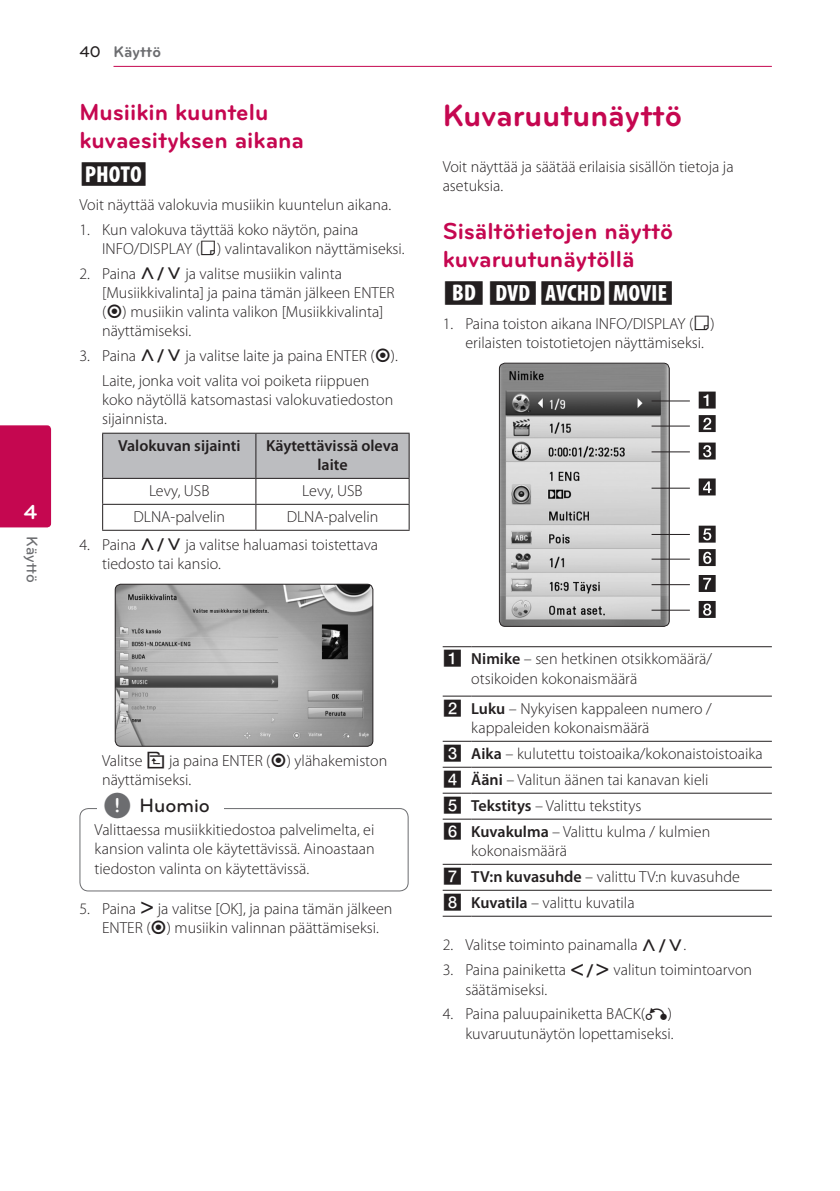
<style>
.page{position:relative;width:840px;height:1191px;background:#fff}
.page>*{position:absolute;margin:0;border:0;box-sizing:border-box;transform-origin:0 0}
.Title_1{font:700 32px "Bryant LG";color:#c50750}
.Title_2{font:700 24px/28px "Bryant LG";color:#c50750}
.Content_text_Light{font:24px "UPSYS Common";color:#231f20}
.t1{font:700 21px "Bryant LG";color:#fff}
.t2{font:500 20px "Bryant LG";color:#231f20}
.Content_text_Num{font:300 16px/19.2px "Myriad Pro";color:#231f20}
.Content_text_Light-2{font:300 16px/19.2px "Myriad Pro";color:#231f20}
.Contents_Text_Sub_Nu{font:300 16px/19.2px "Myriad Pro";color:#231f20}
.Content_text_Light-3{font:600 16px/19.2px "Myriad Pro";color:#231f20;text-align:center}
.t3{font:700 16px "Bryant LG";color:#6c6d70}
.Content_text_Light-4{font:16px "UPSYS Boxed Number";color:#231f20}
.t4{font:500 16px "Bryant LG";color:#6c6d70}
.s1{font-weight:500;color:#231f20}
.s2{font-family:"UPSYS Common";font-weight:400}
.s3{font-family:"UPSYS Common";font-weight:400;font-size:30px;color:#6c6d70}
.s4{font-weight:600}
</style>
<div class="page">
<hr style="left:113px;top:66px;width:658px;height:1px;background:#c50750">
<div style="left:0;top:425px;width:51px;height:102px;background:#c50750"></div>
<svg style="left:102px;top:433px;width:307px;height:97px"></svg>
<hr style="left:102px;top:530px;width:154px;height:1px;background:#231f20">
<hr style="left:256px;top:530px;width:153px;height:1px;background:#231f20">
<img style="left:115px;top:584px;width:257px;height:162px">
<div style="left:115px;top:584px;width:258px;height:163px;border:1px solid #231f20;border-radius:6px"></div>
<div style="left:79px;top:808px;width:329px;height:83px;border:1px solid #6c6d70;border-radius:9px"></div>
<div style="left:97px;top:802px;width:126px;height:20px;background:#fff"></div>
<img style="left:500px;top:363px;width:168px;height:263px">
<div style="left:498px;top:363px;width:171px;height:264px;border:1px solid #231f20;border-radius:6px"></div>
<svg style="left:698px;top:391px;width:17px;height:17px"></svg>
<svg style="left:698px;top:601px;width:17px;height:17px"></svg>
<svg style="left:698px;top:575px;width:17px;height:17px"></svg>
<svg style="left:698px;top:549px;width:17px;height:17px"></svg>
<svg style="left:698px;top:525px;width:17px;height:17px"></svg>
<svg style="left:698px;top:478px;width:17px;height:17px"></svg>
<svg style="left:698px;top:442px;width:17px;height:17px"></svg>
<svg style="left:698px;top:415px;width:17px;height:17px"></svg>
<hr style="left:651px;top:400px;width:38px;height:1px;background:#231f20">
<hr style="left:651px;top:425px;width:38px;height:1px;background:#231f20">
<hr style="left:651px;top:451px;width:38px;height:1px;background:#231f20">
<hr style="left:651px;top:487px;width:38px;height:1px;background:#231f20">
<hr style="left:651px;top:534px;width:38px;height:1px;background:#231f20">
<hr style="left:651px;top:558px;width:38px;height:1px;background:#231f20">
<hr style="left:651px;top:584px;width:38px;height:1px;background:#231f20">
<hr style="left:651px;top:609px;width:38px;height:1px;background:#231f20">
<svg style="left:442px;top:646px;width:29px;height:1px"></svg>
<hr style="left:471px;top:646px;width:300px;height:1px;background:#231f20">
<svg style="left:442px;top:695px;width:29px;height:1px"></svg>
<hr style="left:471px;top:695px;width:300px;height:1px;background:#231f20">
<svg style="left:442px;top:741px;width:29px;height:1px"></svg>
<hr style="left:471px;top:741px;width:300px;height:1px;background:#231f20">
<svg style="left:442px;top:766px;width:29px;height:1px"></svg>
<hr style="left:471px;top:766px;width:300px;height:1px;background:#231f20">
<svg style="left:442px;top:792px;width:29px;height:1px"></svg>
<hr style="left:471px;top:792px;width:300px;height:1px;background:#231f20">
<svg style="left:442px;top:818px;width:29px;height:1px"></svg>
<hr style="left:471px;top:818px;width:300px;height:1px;background:#231f20">
<svg style="left:442px;top:863px;width:29px;height:1px"></svg>
<hr style="left:471px;top:863px;width:300px;height:1px;background:#231f20">
<svg style="left:442px;top:889px;width:29px;height:1px"></svg>
<hr style="left:471px;top:889px;width:300px;height:1px;background:#231f20">
<svg style="left:442px;top:915px;width:29px;height:1px"></svg>
<hr style="left:471px;top:915px;width:300px;height:1px;background:#231f20">
<h3 class="t1" style="left:24px;top:499px;width:15px">4</h3>
<p class="t4" style="left:42px;top:536px;width:48px;rotate:90deg">Käyttö</p>
<p class="t3" style="left:79px;top:42px;width:83px"><span class="s1">40</span> Käyttö</p>
<p class="Title_2" style="left:79px;top:98px;width:226px">Musiikin kuuntelu kuvaesityksen aikana</p>
<p class="Content_text_Light" style="left:79px;top:160px;width:70px">I</p>
<p class="Content_text_Light-2" style="left:79px;top:195px;width:313px">Voit näyttää valokuvia musiikin kuuntelun aikana.</p>
<p class="Content_text_Num" style="left:102px;top:219px;width:304px;text-indent:-23px">1. Kun valokuva täyttää koko näytön, paina<br>INFO/DISPLAY (<span class="s2">M</span>) valintavalikon näyttämiseksi.</p>
<p class="Content_text_Num" style="left:102px;top:263px;width:294px;text-indent:-23px">2. Paina <span class="s2">W/S</span> ja valitse musiikin valinta [Musiikkivalinta] ja paina tämän jälkeen ENTER (<span class="s2">B</span>) musiikin valinta valikon [Musiikkivalinta] näyttämiseksi.</p>
<p class="Content_text_Num" style="left:79px;top:346px;width:320px">3. Paina <span class="s2">W/S</span> ja valitse laite ja paina ENTER (<span class="s2">B</span>).</p>
<p class="Contents_Text_Sub_Nu" style="left:102px;top:371px;width:292px">Laite, jonka voit valita voi poiketa riippuen koko näytöllä katsomastasi valokuvatiedoston sijainnista.</p>
<p class="Content_text_Light-3" style="left:118px;top:435px;width:124px">Valokuvan sijainti</p>
<p class="Content_text_Light-3" style="left:266px;top:435px;width:134px">Käytettävissä oleva laite</p>
<p class="Content_text_Light-2" style="left:149px;top:481px;width:62px">Levy, USB</p>
<p class="Content_text_Light-2" style="left:302px;top:481px;width:62px">Levy, USB</p>
<p class="Content_text_Light-2" style="left:133px;top:507px;width:93px">DLNA-palvelin</p>
<p class="Content_text_Light-2" style="left:286px;top:507px;width:93px">DLNA-palvelin</p>
<p class="Content_text_Num" style="left:102px;top:535px;width:277px;text-indent:-23px">4. Paina <span class="s2">W/S</span> ja valitse haluamasi toistettava tiedosto tai kansio.</p>
<p class="Contents_Text_Sub_Nu" style="left:102px;top:751px;width:286px">Valitse <span class="s2">G</span> ja paina ENTER (<span class="s2">B</span>) ylähakemiston näyttämiseksi.</p>
<p class="Content_text_Num" style="left:95px;top:820px;width:281px;text-align:justify">Valittaessa musiikkitiedostoa palvelimelta, ei kansion valinta ole käytettävissä. Ainoastaan tiedoston valinta on käytettävissä.</p>
<p class="t2" style="left:103px;top:793px;width:108px"><span class="s3">,</span> Huomio</p>
<p class="Content_text_Num" style="left:79px;top:898px;width:314px;text-align:center">5. Paina <span class="s2">D</span> ja valitse [OK], ja paina tämän jälkeen<br>ENTER (<span class="s2">B</span>) musiikin valinnan päättämiseksi.</p>
<p class="Title_1" style="left:442px;top:96px;width:241px">Kuvaruutunäyttö</p>
<p class="Content_text_Light-2" style="left:442px;top:156px;width:292px">Voit näyttää ja säätää erilaisia sisällön tietoja ja asetuksia.</p>
<p class="Title_2" style="left:442px;top:217px;width:232px">Sisältötietojen näyttö kuvaruutunäytöllä</p>
<p class="Content_text_Light" style="left:442px;top:279px;width:234px">EROY</p>
<p class="Content_text_Num" style="left:465px;top:314px;width:251px;text-indent:-23px">1. Paina toiston aikana INFO/DISPLAY (<span class="s2">M</span>) erilaisten toistotietojen näyttämiseksi.</p>
<p class="Content_text_Light-4" style="left:442px;top:650px;width:21px">A</p>
<p class="Content_text_Light-2" style="left:471px;top:649px;width:242px"><span class="s4">Nimike</span> – sen hetkinen otsikkomäärä/ otsikoiden kokonaismäärä</p>
<p class="Content_text_Light-4" style="left:442px;top:699px;width:21px">B</p>
<p class="Content_text_Light-2" style="left:471px;top:698px;width:242px"><span class="s4">Luku</span> – Nykyisen kappaleen numero / kappaleiden kokonaismäärä</p>
<p class="Content_text_Light-4" style="left:442px;top:744px;width:21px">C</p>
<p class="Content_text_Light-2" style="left:471px;top:744px;width:293px"><span class="s4">Aika</span> – kulutettu toistoaika/kokonaistoistoaika</p>
<p class="Content_text_Light-4" style="left:442px;top:770px;width:21px">D</p>
<p class="Content_text_Light-2" style="left:471px;top:770px;width:238px"><span class="s4">Ääni</span> – Valitun äänen tai kanavan kieli</p>
<p class="Content_text_Light-4" style="left:442px;top:796px;width:21px">E</p>
<p class="Content_text_Light-2" style="left:471px;top:795px;width:171px"><span class="s4">Tekstitys</span> – Valittu tekstitys</p>
<p class="Content_text_Light-4" style="left:442px;top:822px;width:21px">F</p>
<p class="Content_text_Light-2" style="left:471px;top:821px;width:240px"><span class="s4">Kuvakulma</span> – Valittu kulma / kulmien kokonaismäärä</p>
<p class="Content_text_Light-4" style="left:442px;top:867px;width:21px">G</p>
<p class="Content_text_Light-2" style="left:471px;top:867px;width:270px"><span class="s4">TV:n kuvasuhde</span> – valittu TV:n kuvasuhde</p>
<p class="Content_text_Light-4" style="left:442px;top:893px;width:21px">H</p>
<p class="Content_text_Light-2" style="left:471px;top:893px;width:165px"><span class="s4">Kuvatila</span> – valittu kuvatila</p>
<p class="Content_text_Num" style="left:442px;top:935px;width:245px">2. Valitse toiminto painamalla <span class="s2">W/S</span>.</p>
<p class="Content_text_Num" style="left:465px;top:960px;width:288px;text-indent:-23px">3. Paina painiketta <span class="s2">A/D</span> valitun toimintoarvon säätämiseksi.</p>
<p class="Content_text_Num" style="left:442px;top:1004px;width:232px;text-align:right">4. Paina paluupainiketta BACK(<span class="s2">X</span>) kuvaruutunäytön lopettamiseksi.</p>
</div>
